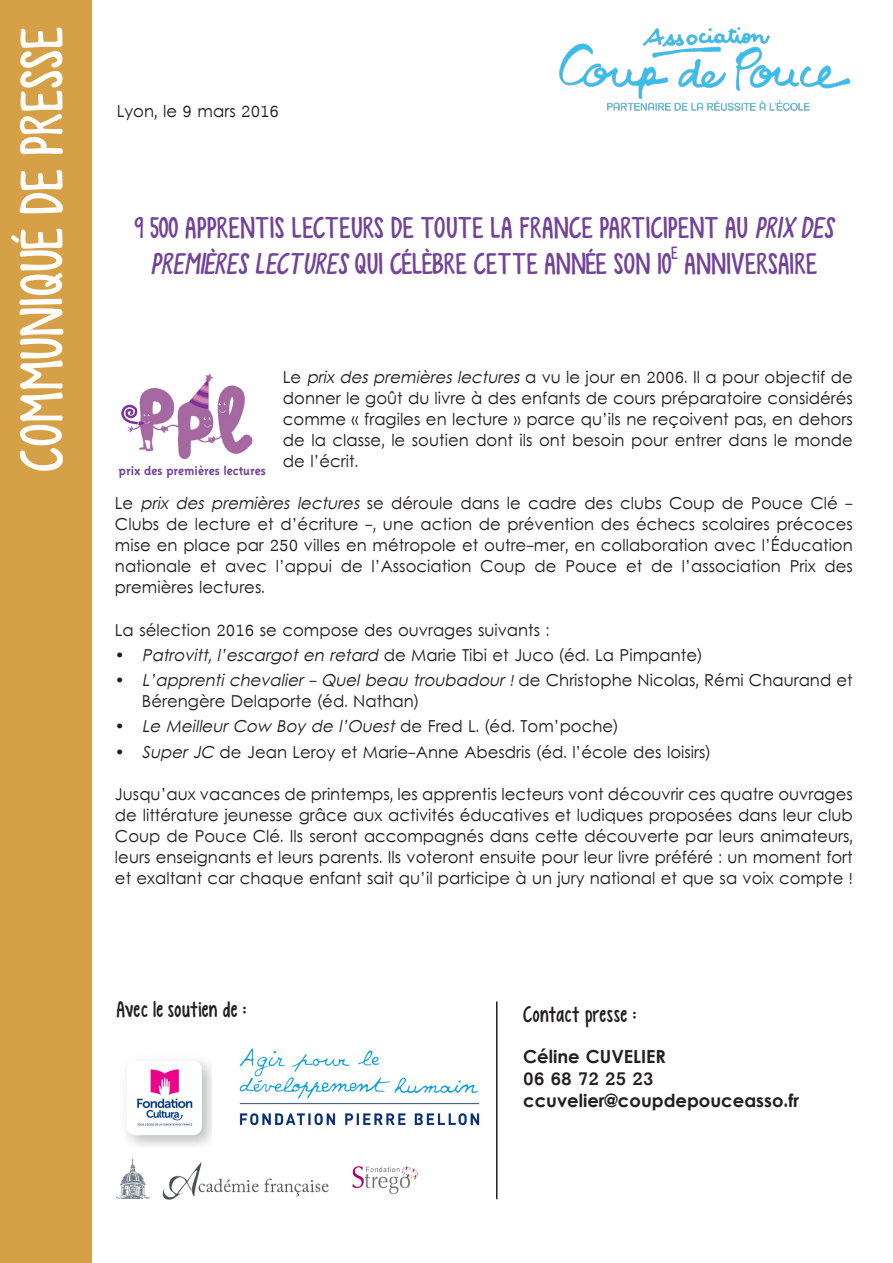
<style>
.page{position:relative;width:893px;height:1263px;background:#fff}
.page>*{position:absolute;margin:0;border:0;box-sizing:border-box;transform-origin:0 0}
.t1{font:60px "KG Empireof Dirt";letter-spacing:.025em;color:#fff}
.t2{font:30px/36px "KG Empireof Dirt";letter-spacing:.02em;color:#73439a}
.t3{font:22.5px "KG Empireof Dirt";letter-spacing:.015em;color:#231f20}
.t4{font:700 18px "Levenim";color:#231f20}
.t5{font:18px "KG Empireof Dirt";color:#73439a}
.t6{font:16.5px/21px "Levenim";color:#231f20;text-align:justify}
.t7{font:italic 16.5px "Levenim";color:#231f20}
.t8{font:700 13.5px "Triplex";color:#73439a}
.s1{font-style:italic}
.s2{font-style:normal}
</style>
<div class="page">
<div style="left:0;top:0;width:91px;height:1263px;background:#d6a046"></div>
<hr style="left:496px;top:1001px;width:1px;height:198px;background:#231f20">
<img style="left:559px;top:27px;width:292px;height:84px">
<img style="left:121px;top:373px;width:132px;height:87px">
<img style="left:117px;top:1159px;width:211px;height:40px">
<img style="left:239px;top:1048px;width:241px;height:78px">
<img style="left:352px;top:1166px;width:67px;height:28px">
<img style="left:126px;top:1060px;width:86px;height:86px">
<p class="t1" style="left:8px;top:472px;width:445px;rotate:-90deg">COMMUNIQUÉ DE PRESSE</p>
<p class="t6" style="left:117px;top:102px;width:164px">Lyon, le 9 mars 2016</p>
<p class="t2" style="left:151px;top:210px;width:690px;text-indent:-17px">9 500 APPRENTIS LECTEURS DE TOUTE LA FRANCE PARTICIPENT AU <span class="s1">PRIX DES<br>PREMIÈRESLECTURES</span>QUI CÉLÈBRE CETTE ANNÉE SON 10</p>
<p class="t5" style="left:671px;top:242px;width:8px">E</p>
<p class="t2" style="left:685px;top:246px;width:133px">ANNIVERSAIRE</p>
<p class="t6" style="left:283px;top:368px;width:571px">Le <span class="s1">prix des premières lectures</span> a vu le jour en 2006. Il a pour objectif de donner le goût du livre à des enfants de cours préparatoire considérés comme « fragiles en lecture » parce qu’ils ne reçoivent pas, en dehors de la classe, le soutien dont ils ont besoin pour entrer dans le monde de l’écrit.</p>
<p class="t6" style="left:115px;top:494px;width:739px">Le <span class="s1">prix des premières lectures</span> se déroule dans le cadre des clubs Coup de Pouce Clé - Clubs de lecture et d’écriture -, une action de prévention des échecs scolaires précoces mise en place par 250 villes en métropole et outre-mer, en collaboration avec l’Éducation nationale et avec l’appui de l’Association Coup de Pouce et de l’association Prix des premières lectures.</p>
<p class="t6" style="left:115px;top:620px;width:436px">La sélection 2016 se compose des ouvrages suivants :</p>
<p class="t6" style="left:115px;top:645px;width:588px">• <span class="s1">Patrovitt, l’escargot en retard</span> de Marie Tibi et Juco (éd. La Pimpante)</p>
<p class="t6" style="left:142px;top:671px;width:712px;text-indent:-27px">• <span class="s1">L’apprenti chevalier - Quel beau troubadour !</span> d e C h ris to p h e N i c o l a s, R é m i C h a u ra n d e t<br>Bérengère Delaporte (éd. Nathan)</p>
<p class="t7" style="left:115px;top:717px;width:505px"><span class="s2">•</span> Le Meilleur Cow Boy de l’Ouest <span class="s2">de Fred L. (éd. Tom’poche)</span></p>
<p class="t6" style="left:115px;top:742px;width:597px">• <span class="s1">Super JC</span> de Jean Leroy et Marie-Anne Abesdris (éd. l’école des loisirs)</p>
<p class="t6" style="left:115px;top:784px;width:739px">Jusqu’aux vacances de printemps, les apprentis lecteurs vont découvrir ces quatre ouvrages de littérature jeunesse grâce aux activités éducatives et ludiques proposées dans leur club Coup de Pouce Clé. Ils seront accompagnés dans cette découverte par leurs animateurs, leurs enseignants et leurs parents. Ils voteront ensuite pour leur livre préféré : un moment fort et exaltant car chaque enfant sait qu’il participe à un jury national et que sa voix compte !</p>
<p class="t8" style="left:119px;top:463px;width:149px">prix des premières lectures</p>
<p class="t3" style="left:117px;top:996px;width:131px">Avec le soutien de :</p>
<p class="t3" style="left:523px;top:1001px;width:115px">Contact presse :</p>
<p class="t4" style="left:523px;top:1046px;width:144px">Céline CUVELIER</p>
<p class="t4" style="left:523px;top:1068px;width:132px">06 68 72 25 23</p>
<p class="t4" style="left:523px;top:1089px;width:277px">ccuvelier@coupdepouceasso.fr</p>
</div>
